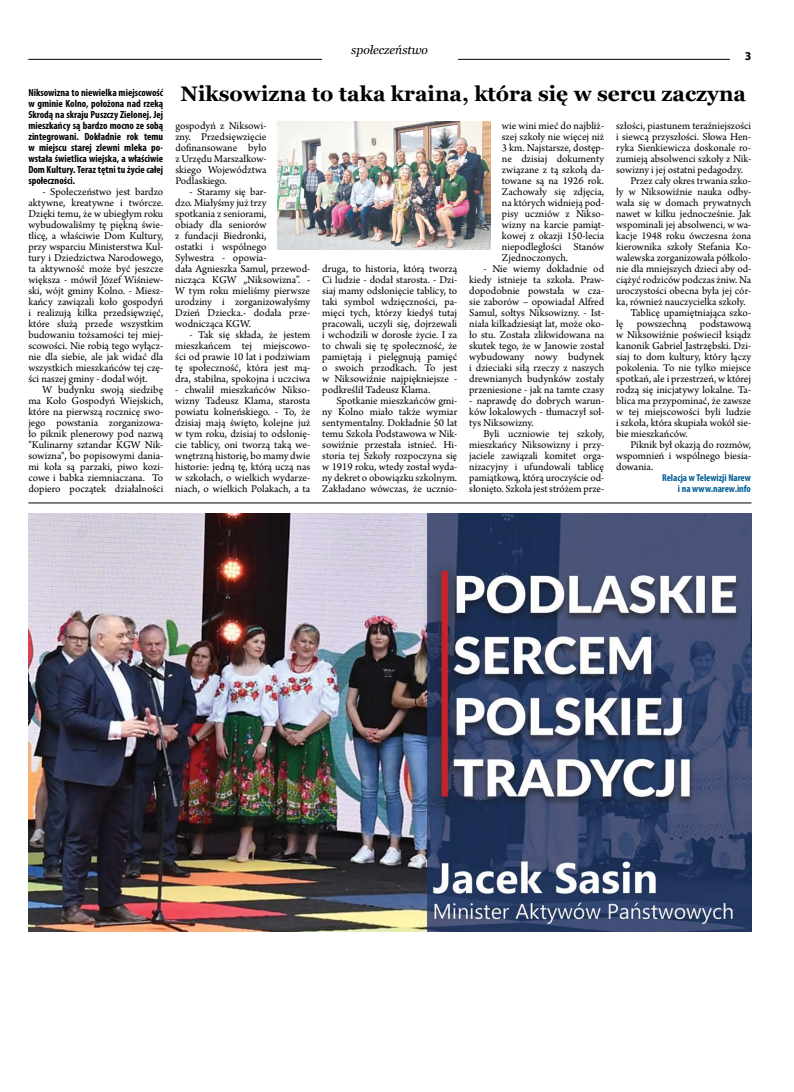
<style>
.page{position:relative;width:794px;height:1092px;background:#fff}
.page>*{position:absolute;margin:0;border:0;box-sizing:border-box;transform-origin:0 0}
.t1{font:700 21px "Georgia";color:#000}
.t2{font:italic 12px "Georgia";color:#000}
.t3{font:700 12px "Myriad Pro";color:#000}
.t4{font:11px/11px "Arno Pro";color:#000;text-align:justify}
.t5{font:700 condensed 10.4px/11px "Myriad Pro";color:#000;text-align:justify}
.t6{font:700 condensed 10px/11px "Myriad Pro";color:#005d98;text-align:right}
</style>
<div class="page">
<hr style="left:28px;top:59px;width:702px;height:1px;background:#000">
<div style="left:322px;top:45px;width:135px;height:18px;background:#fff"></div>
<img style="left:28px;top:514px;width:723px;height:417px">
<hr style="left:28px;top:502px;width:723px;height:1px;background:#000">
<img style="left:278px;top:121px;width:212px;height:129px">
<p class="t5" style="left:28px;top:86px;width:136px">Niksowizna to niewielka miejscowość w gminie Kolno, położona nad rzeką Skrodą na skraju Puszczy Zielonej. Jej mieszkańcy są bardzo mocno ze sobą zintegrowani. Dokładnie rok temu w miejscu starej zlewni mleka po&shy;wstała świetlica wiejska, a właściwie Dom Kultury. Teraz tętni tu życie całej społeczności.</p>
<p class="t4" style="left:28px;top:186px;width:136px;text-indent:14px">- Społeczeństwo jest bardzo aktywne, kreatywne i twórcze.<br>Dzięki temu, że w ubiegłym roku wybudowaliśmy tę piękną świe&shy;tlicę, a właściwie Dom Kultury, przy wsparciu Ministerstwa Kul&shy;tury i Dziedzictwa Narodowego, ta aktywność może być jeszcze większa - mówił Józef Wiśniew&shy;ski, wójt gminy Kolno. - Miesz&shy;kańcy zawiązali koło gospodyń i realizują kilka przedsięwzięć, które służą przede wszystkim budowaniu tożsamości tej miej&shy;scowości. Nie robią tego wyłącz&shy;nie dla siebie, ale jak widać dla wszystkich mieszkańców tej czę&shy;ści naszej gminy - dodał wójt.</p>
<p class="t4" style="left:28px;top:384px;width:136px;text-indent:14px">W budynku swoją siedzibę ma Koło Gospodyń Wiejskich, które na pierwszą rocznicę swo&shy;jego powstania zorganizowa&shy;ło piknik plenerowy pod nazwą "Kulinarny sztandar KGW Nik&shy;sowizna", bo popisowymi dania&shy;mi koła są parzaki, piwo kozi&shy;cowe i babka ziemniaczana. To dopiero początek działalności</p>
<p class="t2" style="left:351px;top:42px;width:78px">społeczeństwo</p>
<h1 class="t1" style="left:180px;top:77px;width:567px">Niksowizna to taka kraina, która się w sercu zaczyna</h1>
<p class="t3" style="left:745px;top:48px;width:8px">3</p>
<p class="t4" style="left:175px;top:120px;width:93px">gospodyń z Niksowi&shy;zny. Przedsięwzięcie dofinansowane było z Urzędu Marszałkow&shy;skiego Województwa Podlaskiego.</p>
<p class="t4" style="left:175px;top:186px;width:136px;text-align:left;text-indent:14px">- Staramy się bar-<br>dzo. Miałyśmy już trzy<br>spotkania z seniorami,<br>obiady dla seniorów<br>z fundacji Biedronki,<br>ostatki i wspólnego<br>Sylwestra - opowia-<br>dała Agnieszka Samul, przewod&shy;nicząca KGW „Niksowizna”. -<br>W tym roku mieliśmy pierwsze urodziny i zorganizowałyśmy<br>Dzień Dziecka.- dodała prze&shy;wodnicząca KGW.</p>
<p class="t4" style="left:175px;top:329px;width:136px;text-indent:14px">- Tak się składa, że jestem mieszkańcem tej miejscowo&shy;ści od prawie 10 lat i podziwiam tę społeczność, która jest mą&shy;dra, stabilna, spokojna i uczciwa</p>
<p class="t4" style="left:175px;top:384px;width:136px">- chwalił mieszkańców Nikso&shy;wizny Tadeusz Klama, starosta powiatu kolneńskiego. - To, że dzisiaj mają święto, kolejne już w tym roku, dzisiaj to odsłonię&shy;cie tablicy, oni tworzą taką we&shy;wnętrzną historię, bo mamy dwie historie: jedną tę, którą uczą nas w szkołach, o wielkich wydarze&shy;niach, o wielkich Polakach, a ta</p>
<p class="t4" style="left:322px;top:263px;width:136px">druga, to historia, którą tworzą Ci ludzie - dodał starosta. - Dzi&shy;siaj mamy odsłonięcie tablicy, to taki symbol wdzięczności, pa&shy;mięci tych, którzy kiedyś tutaj pracowali, uczyli się, dojrzewali i wchodzili w dorosłe życie. I za to chwali się tę społeczność, że pamiętają i pielęgnują pamięć o swoich przodkach. To jest w Niksowiźnie najpiękniejsze - podkreślił Tadeusz Klama.</p>
<p class="t4" style="left:322px;top:395px;width:136px;text-indent:14px">Spotkanie mieszkańców gmi&shy;ny Kolno miało także wymiar sentymentalny. Dokładnie 50 lat temu Szkoła Podstawowa w Nik&shy;sowiźnie przestała istnieć. Hi&shy;storia tej Szkoły rozpoczyna się w 1919 roku, wtedy został wyda&shy;ny dekret o obowiązku szkolnym.<br>Zakładano wówczas, że ucznio-</p>
<p class="t4" style="left:502px;top:120px;width:104px">wie wini mieć do najbliż&shy;szej szkoły nie więcej niż 3 km. Najstarsze, dostęp&shy;ne dzisiaj dokumenty związane z tą szkołą da&shy;towane są na 1926 rok.<br>Zachowały się zdjęcia, na których widnieją pod&shy;pisy uczniów z Nikso&shy;wizny na karcie pamiąt&shy;kowej z okazji 150-lecia niepodległości Stanów Zjednoczonych.</p>
<p class="t4" style="left:469px;top:263px;width:136px;text-indent:14px">- Nie wiemy dokładnie od kiedy istnieje ta szkoła. Praw&shy;dopodobnie powstała w cza&shy;sie zaborów – opowiadał Alfred Samul, sołtys Niksowizny. - Ist&shy;niała kilkadziesiąt lat, może oko&shy;ło stu. Została zlikwidowana na skutek tego, że w Janowie został wybudowany nowy budynek i dzieciaki siłą rzeczy z naszych drewnianych budynków zostały przeniesione - jak na tamte czasy</p>
<p class="t4" style="left:469px;top:395px;width:136px">- naprawdę do dobrych warun&shy;ków lokalowych - tłumaczył soł&shy;tys Niksowizny.</p>
<p class="t4" style="left:469px;top:428px;width:136px;text-indent:14px">Byli uczniowie tej szkoły, mieszkańcy Niksowizny i przy&shy;jaciele zawiązali komitet orga&shy;nizacyjny i ufundowali tablicę pamiątkową, którą uroczyście od&shy;słonięto. Szkoła jest stróżem prze-</p>
<p class="t4" style="left:616px;top:120px;width:136px">szłości, piastunem teraźniejszości</p>
<p class="t4" style="left:616px;top:131px;width:136px">i siewcą przyszłości. Słowa Hen-</p>
<p class="t4" style="left:616px;top:142px;width:136px">ryka Sienkiewicza doskonale ro-</p>
<p class="t4" style="left:616px;top:153px;width:136px">zumieją absolwenci szkoły z Nik-</p>
<p class="t4" style="left:616px;top:164px;width:128px">sowizny i jej ostatni pedagodzy.</p>
<p class="t4" style="left:630px;top:175px;width:122px">Przez cały okres trwania szko-</p>
<p class="t4" style="left:616px;top:186px;width:136px">ły w Niksowiźnie nauka odby-</p>
<p class="t4" style="left:616px;top:197px;width:136px">wała się w domach prywatnych</p>
<p class="t4" style="left:616px;top:208px;width:136px">nawet w kilku jednocześnie. Jak</p>
<p class="t4" style="left:616px;top:219px;width:136px">wspominali jej absolwenci, w wa-</p>
<p class="t4" style="left:616px;top:230px;width:136px">kacje 1948 roku ówczesna żona</p>
<p class="t4" style="left:616px;top:241px;width:136px">kierownika szkoły Stefania Ko-</p>
<p class="t4" style="left:616px;top:252px;width:136px">walewska zorganizowała półkolo-</p>
<p class="t4" style="left:616px;top:263px;width:136px">nie dla mniejszych dzieci aby od-</p>
<p class="t4" style="left:616px;top:274px;width:136px">ciążyć rodziców podczas żniw. Na</p>
<p class="t4" style="left:616px;top:285px;width:136px">uroczystości obecna była jej cór-</p>
<p class="t4" style="left:616px;top:296px;width:131px">ka, również nauczycielka szkoły.</p>
<p class="t4" style="left:630px;top:307px;width:122px">Tablicę upamiętniająca szko-</p>
<p class="t4" style="left:616px;top:318px;width:136px">łę powszechną podstawową</p>
<p class="t4" style="left:616px;top:329px;width:136px">w Niksowiźnie poświecił ksiądz</p>
<p class="t4" style="left:616px;top:340px;width:136px">kanonik Gabriel Jastrzębski. Dzi-</p>
<p class="t4" style="left:616px;top:351px;width:136px">siaj to dom kultury, który łączy</p>
<p class="t4" style="left:616px;top:362px;width:136px">pokolenia. To nie tylko miejsce</p>
<p class="t4" style="left:616px;top:373px;width:136px">spotkań, ale i przestrzeń, w której</p>
<p class="t4" style="left:616px;top:384px;width:136px">rodzą się inicjatywy lokalne. Ta-</p>
<p class="t4" style="left:616px;top:395px;width:136px">blica ma przypominać, że zawsze</p>
<p class="t4" style="left:616px;top:406px;width:136px">w tej miejscowości byli ludzie</p>
<p class="t4" style="left:616px;top:417px;width:136px">i szkoła, która skupiała wokół sie-</p>
<p class="t4" style="left:616px;top:428px;width:73px">bie mieszkańców.</p>
<p class="t4" style="left:630px;top:439px;width:122px">Piknik był okazją do rozmów,</p>
<p class="t4" style="left:616px;top:450px;width:136px">wspomnień i wspólnego biesia-</p>
<p class="t4" style="left:616px;top:461px;width:39px">dowania.</p>
<p class="t6" style="left:662px;top:472px;width:90px">Relacja w Telewizji Narew i na www.narew.info</p>
</div>
